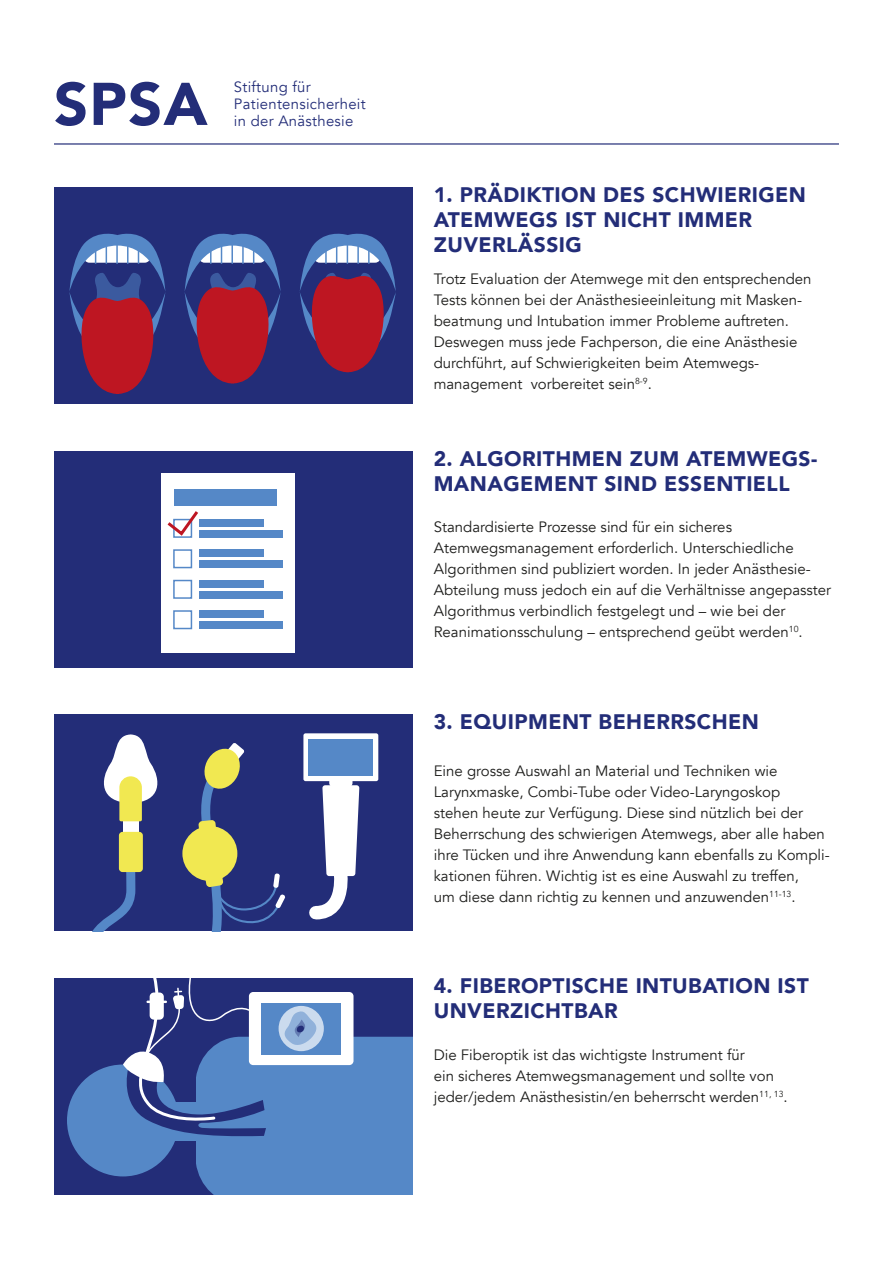
<style>
.page{position:relative;width:893px;height:1263px;background:#fff}
.page>*{position:absolute;margin:0;border:0;box-sizing:border-box;transform-origin:0 0}
.t1{font:900 59.55px "Avenir";color:#232d78}
.t2{font:900 21px/25.2px "Avenir";letter-spacing:.02em;color:#232d78}
.t3{font:15px/21px "Avenir";color:#1d1d1b}
.t4{font:14.85px/17.1px "Avenir";letter-spacing:.02em;color:#232d78}
</style>
<div class="page">
<div style="left:54px;top:187px;width:358px;height:217px;background:#232d78"></div>
<svg style="left:69px;top:233px;width:96px;height:161px"></svg>
<svg style="left:185px;top:233px;width:96px;height:151px"></svg>
<svg style="left:300px;top:233px;width:96px;height:140px"></svg>
<div style="left:54px;top:451px;width:358px;height:216px;background:#232d78"></div>
<div style="left:161px;top:473px;width:134px;height:179px;background:#fff"></div>
<div style="left:173px;top:549px;width:19px;height:19px;border:1px solid #5588c7"></div>
<div style="left:173px;top:580px;width:19px;height:19px;border:1px solid #5588c7"></div>
<div style="left:173px;top:610px;width:19px;height:19px;border:1px solid #5588c7"></div>
<div style="left:199px;top:520px;width:64px;height:7px;background:#5588c7"></div>
<div style="left:199px;top:531px;width:83px;height:7px;background:#5588c7"></div>
<div style="left:174px;top:489px;width:103px;height:16px;background:#5588c7"></div>
<div style="left:199px;top:549px;width:64px;height:8px;background:#5588c7"></div>
<div style="left:199px;top:560px;width:83px;height:8px;background:#5588c7"></div>
<div style="left:199px;top:580px;width:64px;height:8px;background:#5588c7"></div>
<div style="left:199px;top:591px;width:83px;height:8px;background:#5588c7"></div>
<div style="left:199px;top:610px;width:64px;height:7px;background:#5588c7"></div>
<div style="left:199px;top:621px;width:83px;height:7px;background:#5588c7"></div>
<svg style="left:167px;top:511px;width:34px;height:27px"></svg>
<div style="left:54px;top:978px;width:358px;height:217px;background:#232d78"></div>
<div style="left:196px;top:1163px;width:216px;height:32px;background:#5588c7"></div>
<div style="left:196px;top:1078px;width:216px;height:85px;background:#5588c7"></div>
<div style="left:67px;top:1064px;width:112px;height:112px;background:#5588c7;border-radius:50%"></div>
<div style="left:157px;top:1103px;width:63px;height:38px;background:#5588c7"></div>
<svg style="left:119px;top:978px;width:293px;height:159px"></svg>
<div style="left:54px;top:714px;width:358px;height:217px;background:#232d78"></div>
<div style="left:123px;top:820px;width:16px;height:15px;background:#fff"></div>
<svg style="left:104px;top:734px;width:54px;height:88px"></svg>
<svg style="left:92px;top:861px;width:47px;height:70px"></svg>
<div style="left:120px;top:833px;width:21px;height:37px;background:#f1e851;border-radius:2px"></div>
<div style="left:119px;top:832px;width:24px;height:40px;border:3px solid #f1e851;border-radius:2px"></div>
<div style="left:184px;top:827px;width:52px;height:52px;background:#f1e851;border-radius:50%"></div>
<div style="left:182px;top:826px;width:55px;height:55px;border:3px solid #f1e851;border-radius:50%"></div>
<svg style="left:192px;top:743px;width:93px;height:188px"></svg>
<div style="left:303px;top:733px;width:75px;height:48px;background:#fff;border-radius:2px"></div>
<div style="left:329px;top:774px;width:23px;height:13px;background:#fff;border-radius:4px"></div>
<div style="left:308px;top:739px;width:65px;height:36px;background:#5588c7"></div>
<svg style="left:309px;top:785px;width:50px;height:135px"></svg>
<hr style="left:54px;top:143px;width:785px;height:2px;background:#232d78">
<h1 class="t1" style="left:54px;top:53px;width:155px">SPSA</h1>
<p class="t4" style="left:234px;top:78px;width:133px">Stiftung für<br>Patientensicherheit in der Anästhesie</p>
<h2 class="t2" style="left:434px;top:181px;width:374px">1. PRÄDIKTION DES SCHWIERIGEN<br>ATEMWEGS IST NICHT IMMER<br>ZUVERLÄSSIG</h2>
<p class="t3" style="left:434px;top:268px;width:379px">Trotz Evaluation der Atemwege mit den entsprechenden Tests können bei der Anästhesieeinleitung mit Masken&shy;beatmung und Intubation immer Probleme auftreten.<br>Deswegen muss jede Fachperson, die eine Anästhesie durchführt, auf Schwierigkeiten beim Atemwegs&shy;management vorbereitet sein<sup>8-9</sup>.</p>
<h2 class="t2" style="left:434px;top:445px;width:385px">2. ALGORITHMEN ZUM ATEMWEGS-<br>MANAGEMENT SIND ESSENTIELL</h2>
<p class="t3" style="left:434px;top:517px;width:399px">Standardisierte Prozesse sind für ein sicheres Atemwegsmanagement erforderlich. Unterschiedliche Algorithmen sind publiziert worden. In jeder Anästhesie-Abteilung muss jedoch ein auf die Verhältnisse angepasster Algorithmus verbindlich festgelegt und – wie bei der Reanimationsschulung – entsprechend geübt werden<sup>10</sup>.</p>
<h2 class="t2" style="left:434px;top:709px;width:327px">3. EQUIPMENT BEHERRSCHEN</h2>
<p class="t3" style="left:434px;top:761px;width:397px">Eine grosse Auswahl an Material und Techniken wie Larynxmaske, Combi-Tube oder Video-Laryngoskop<br>stehen heute zur Verfügung. Diese sind nützlich bei der Beherrschung des schwierigen Atemwegs, aber alle haben ihre Tücken und ihre Anwendung kann ebenfalls zu Kompli&shy;kationen führen. Wichtig ist es eine Auswahl zu treffen,<br>um diese dann richtig zu kennen und anzuwenden<sup>11-13</sup>.</p>
<h2 class="t2" style="left:434px;top:972px;width:376px">4. FIBEROPTISCHE INTUBATION IST<br>UNVERZICHTBAR</h2>
<p class="t3" style="left:434px;top:1044px;width:355px">Die Fiberoptik ist das wichtigste Instrument für<br>ein sicheres Atemwegsmanagement und sollte von jeder/jedem Anästhesistin/en beherrscht werden<sup>11,</sup> <sup>13</sup>.</p>
</div>
